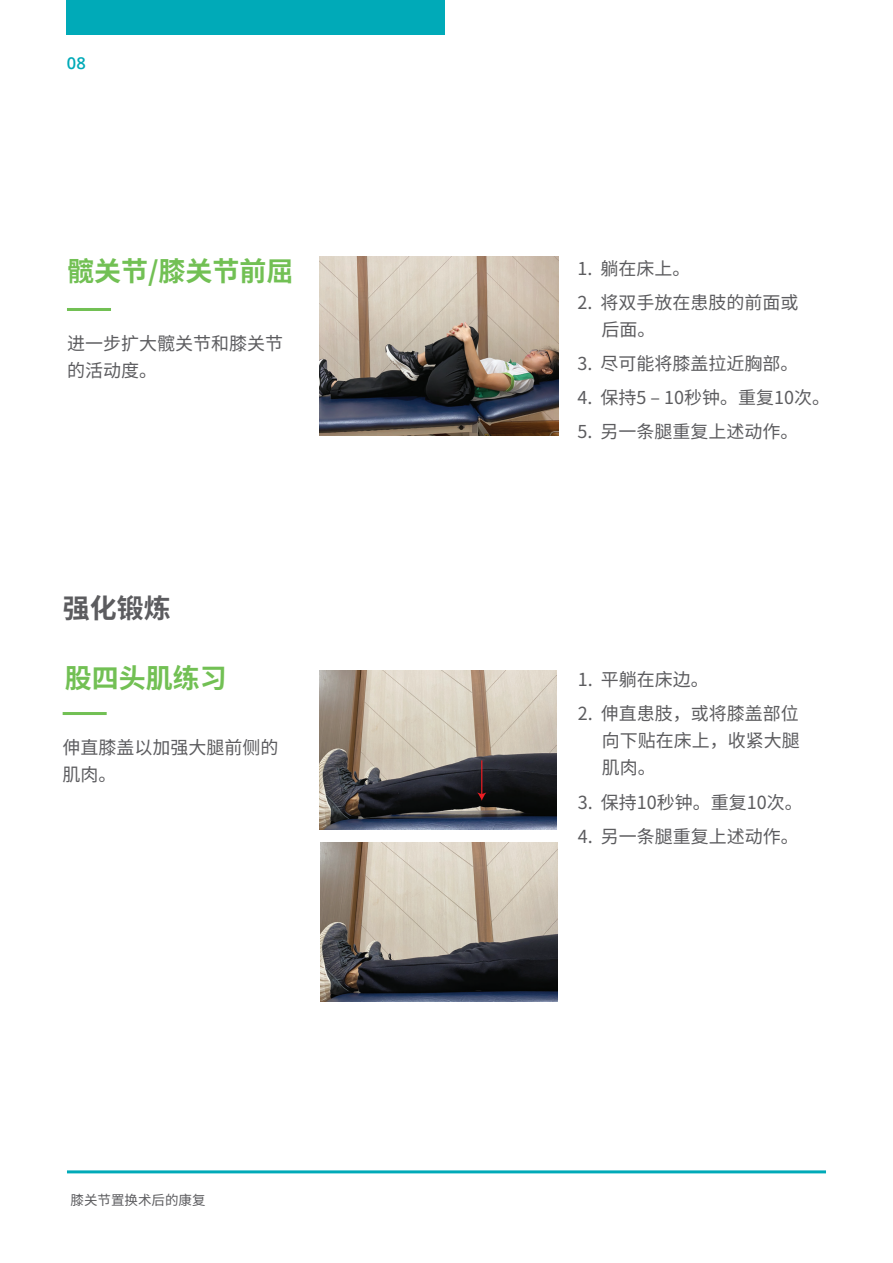
<style>
.page{position:relative;width:893px;height:1263px;background:#fff}
.page>*{position:absolute;margin:0;border:0;box-sizing:border-box;transform-origin:0 0}
.t1{font:700 27px "Noto Sans CJ Ksc";color:#72c054}
.t2{font:700 27px "Noto Sans CJ Ksc";color:#5c5c5f}
.t3{font:18px/27px "Noto Sans CJ Ksc";color:#5c5c5f}
.t4{font:17.85px/26.7px "Noto Sans CJ Ksc";color:#5c5c5f}
.t5{font:600 16.5px "Open Sans";color:#00aab8}
.t6{font:13.5px "Noto Sans CJ Ksc";color:#5c5c5f}
</style>
<div class="page">
<img style="left:320px;top:257px;width:238px;height:179px">
<div style="left:67px;top:0;width:378px;height:34px;background:#00aab8"></div>
<hr style="left:67px;top:1170px;width:759px;height:3px;background:#00aab8">
<img style="left:320px;top:670px;width:237px;height:160px">
<img style="left:320px;top:842px;width:237px;height:159px">
<hr style="left:481px;top:760px;width:1px;height:35px;background:#ee1d23">
<svg style="left:477px;top:792px;width:9px;height:9px"></svg>
<hr style="left:67px;top:308px;width:44px;height:3px;background:#72c054">
<hr style="left:63px;top:712px;width:44px;height:3px;background:#72c054">
<p class="t5" style="left:67px;top:52px;width:20px">08</p>
<h1 class="t1" style="left:67px;top:256px;width:228px">髋关节/膝关节前屈</h1>
<p class="t3" style="left:67px;top:331px;width:217px">进一步扩大髋关节和膝关节的活动度。</p>
<h1 class="t2" style="left:63px;top:593px;width:109px">强化锻炼</h1>
<h1 class="t1" style="left:65px;top:663px;width:163px">股四头肌练习</h1>
<p class="t3" style="left:63px;top:734px;width:217px">伸直膝盖以加强大腿前侧的肌肉。</p>
<p class="t6" style="left:71px;top:1192px;width:136px">膝关节置换术后的康复</p>
<p class="t4" style="left:577px;top:255px;width:115px">1. 躺在床上。</p>
<p class="t4" style="left:602px;top:289px;width:198px;text-indent:-24px">2. 将双手放在患肢的前面或后面。</p>
<p class="t4" style="left:577px;top:350px;width:223px">3. 尽可能将膝盖拉近胸部。</p>
<p class="t4" style="left:577px;top:384px;width:254px">4. 保持5 ‒ 10秒钟。重复10次。</p>
<p class="t4" style="left:577px;top:419px;width:223px">5. 另一条腿重复上述动作。</p>
<p class="t3" style="left:578px;top:666px;width:133px">1. 平躺在床边。</p>
<p class="t3" style="left:602px;top:700px;width:199px;text-align:justify;text-indent:-24px">2. 伸直患肢，或将膝盖部位向下贴在床上，收紧大腿肌肉。</p>
<p class="t3" style="left:578px;top:789px;width:227px">3. 保持10秒钟。重复10次。</p>
<p class="t3" style="left:578px;top:823px;width:223px">4. 另一条腿重复上述动作。</p>
</div>
